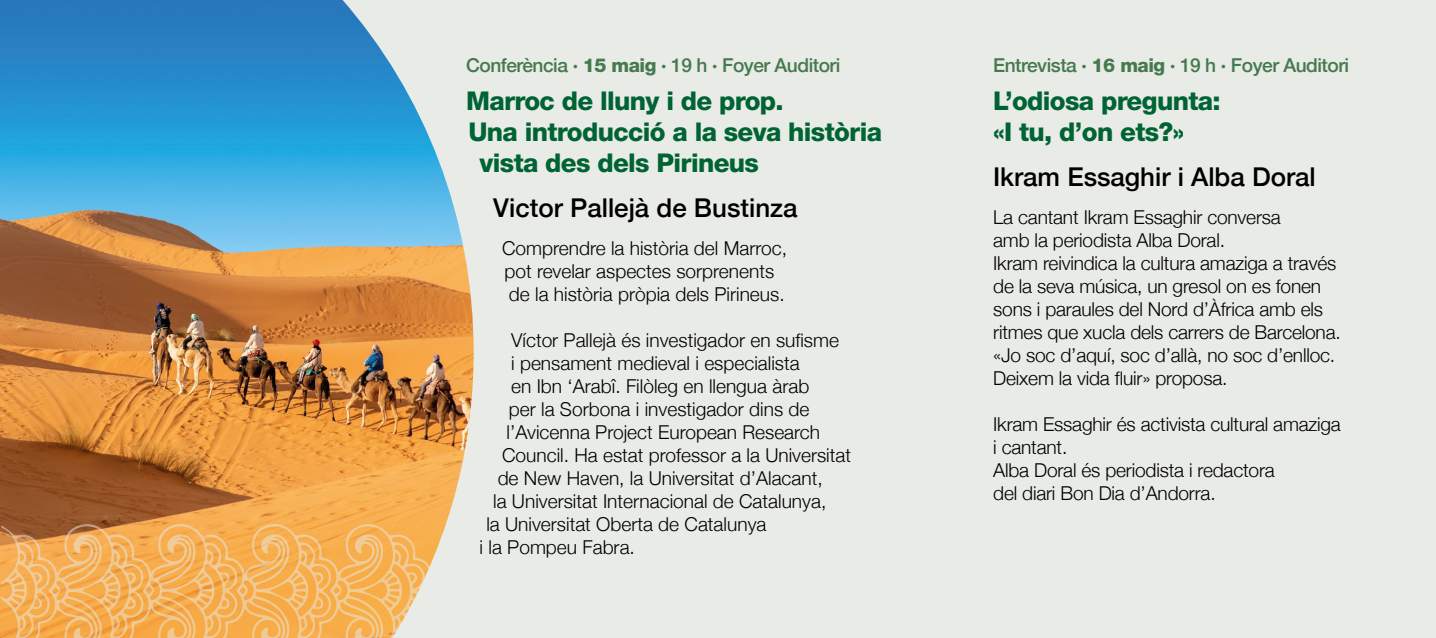
<style>
.page{position:relative;width:1436px;height:638px;background:#fff}
.page>*{position:absolute;margin:0;border:0;box-sizing:border-box;transform-origin:0 0}
.t1{font:800 25.88px/31.1px "Helvetica Neue LT Std";letter-spacing:-.025em;color:#006333}
.t2{font:500 25.88px "Helvetica Neue";color:#000}
.t3{font:300 19.12px/22.9px "Helvetica Neue";color:#000}
.t4{font:500 19.12px "Helvetica Neue";letter-spacing:-.025em;color:#46794e}
.s1{font-family:"Helvetica Neue LT Std";font-weight:800}
</style>
<div class="page">
<div style="left:0;top:0;width:1435px;height:638px;background:#e8ebe6"></div>
<img style="left:0;top:0;width:473px;height:521px">
<svg style="left:0;top:521px;width:447px;height:117px;background:#f0b364"></svg>
<p class="t4" style="left:466px;top:49px;width:376px">Conferència <span class="s1">· 15 maig ·</span> 19 h <span class="s1">·</span> Foyer Auditori</p>
<h1 class="t1" style="left:466px;top:85px;width:319px">Marroc de lluny i de prop.</h1>
<h1 class="t1" style="left:468px;top:116px;width:415px">Una introducció a la seva història</h1>
<h1 class="t1" style="left:479px;top:147px;width:281px">vista des dels Pirineus</h1>
<h1 class="t2" style="left:493px;top:187px;width:306px">Victor Pallejà de Bustinza</h1>
<p class="t3" style="left:502px;top:235px;width:286px">Comprendre la història del Marroc, pot revelar aspectes sorprenents de la història pròpia dels Pirineus.</p>
<p class="t3" style="left:511px;top:327px;width:329px">Víctor Pallejà és investigador en sufisme</p>
<p class="t3" style="left:511px;top:350px;width:290px">i pensament medieval i especialista</p>
<p class="t3" style="left:511px;top:373px;width:299px">en Ibn ‘Arabî. Filòleg en llengua àrab</p>
<p class="t3" style="left:509px;top:396px;width:302px">per la Sorbona i investigador dins de</p>
<p class="t3" style="left:506px;top:419px;width:315px">l’Avicenna Project European Research</p>
<p class="t3" style="left:502px;top:442px;width:350px">Council. Ha estat professor a la Universitat</p>
<p class="t3" style="left:497px;top:465px;width:326px">de New Haven, la Universitat d’Alacant,</p>
<p class="t3" style="left:493px;top:488px;width:334px">la Universitat Internacional de Catalunya,</p>
<p class="t3" style="left:486px;top:511px;width:281px">la Universitat Oberta de Catalunya</p>
<p class="t3" style="left:479px;top:534px;width:157px">i la Pompeu Fabra.</p>
<p class="t4" style="left:993px;top:49px;width:357px">Entrevista <span class="s1">· 16 maig ·</span> 19 h <span class="s1">·</span> Foyer Auditori</p>
<h1 class="t1" style="left:993px;top:85px;width:229px">L’odiosa pregunta: «I tu, d’on ets?»</h1>
<h1 class="t2" style="left:992px;top:156px;width:324px">Ikram Essaghir i Alba Doral</h1>
<p class="t3" style="left:993px;top:204px;width:349px">La cantant Ikram Essaghir conversa<br>amb la periodista Alba Doral.<br>Ikram reivindica la cultura amaziga a través de la seva música, un gresol on es fonen sons i paraules del Nord d’Àfrica amb els ritmes que xucla dels carrers de Barcelona. «Jo soc d’aquí, soc d’allà, no soc d’enlloc.<br>Deixem la vida fluir» proposa.</p>
<p class="t3" style="left:993px;top:411px;width:349px">Ikram Essaghir és activista cultural amaziga i cantant.<br>Alba Doral és periodista i redactora<br>del diari Bon Dia d’Andorra.</p>
</div>
